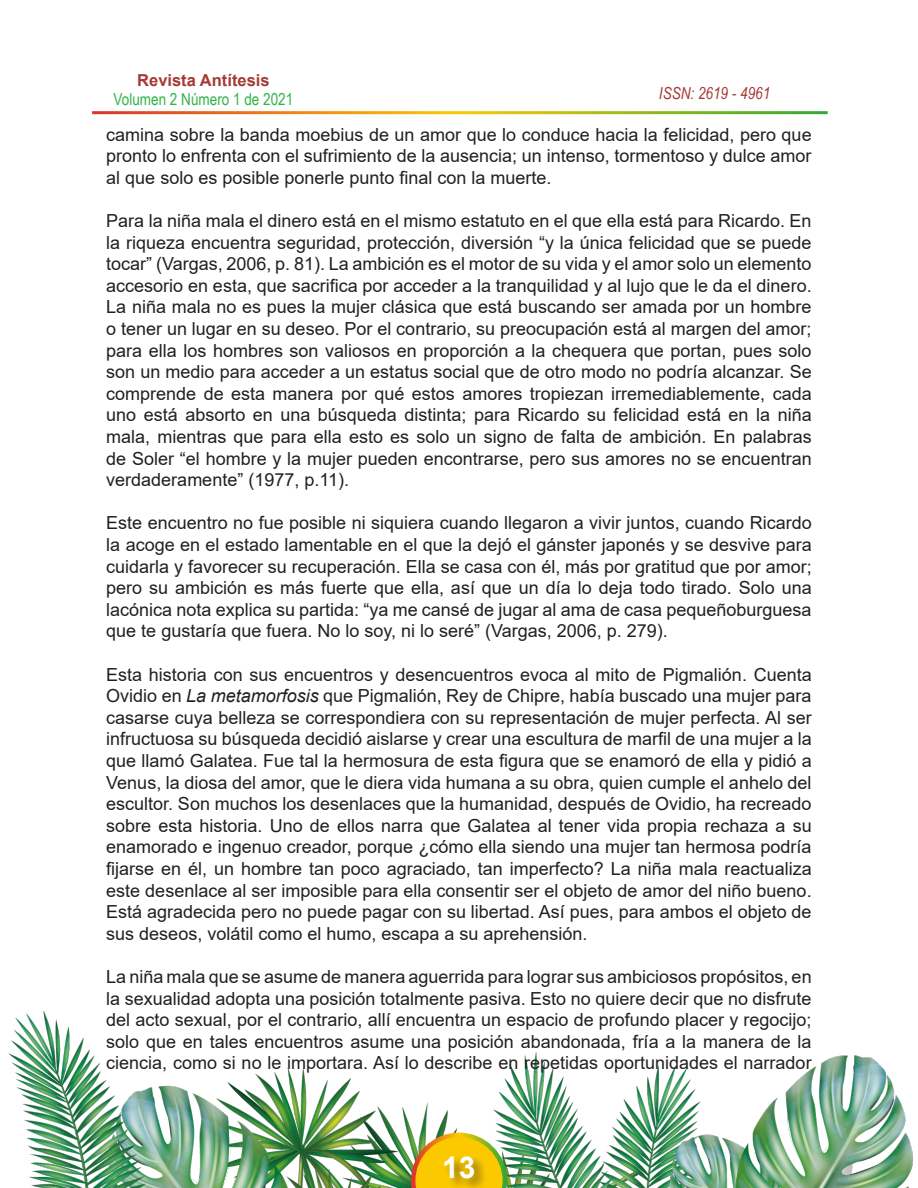
<style>
.page{position:relative;width:918px;height:1188px;background:#fff}
.page>*{position:absolute;margin:0;border:0;box-sizing:border-box;transform-origin:0 0}
.t1{font:700 30px "Arial";color:#fff}
.t2{font:18px/21.6px "Arial";color:#231f20;text-align:justify}
.t3{font:16.5px "Arial Narrow";color:#31b44a}
.t4{font:700 16.5px "Arial";color:#a53a35}
.t5{font:italic 16.5px "Arial Narrow";color:#a53a35}
.s1{font-style:italic}
</style>
<div class="page">
<img style="left:8px;top:1010px;width:905px;height:178px">
<svg style="left:411px;top:1133px;width:96px;height:55px;background:#ddc035"></svg>
<div style="left:443px;top:1155px;width:45px;height:33px;background:#231f20;opacity:.54"></div>
<p class="t4" style="left:137px;top:68px;width:134px">Revista Antítesis</p>
<p class="t3" style="left:114px;top:88px;width:181px">Volumen 2 Número 1 de 2021</p>
<p class="t5" style="left:659px;top:81px;width:113px">ISSN: 2619 - 4961</p>
<p class="t2" style="left:106px;top:123px;width:707px">camina sobre la banda moebius de un amor que lo conduce hacia la felicidad, pero que pronto lo enfrenta con el sufrimiento de la ausencia; un intenso, tormentoso y dulce amor al que solo es posible ponerle punto final con la muerte.</p>
<p class="t2" style="left:106px;top:210px;width:707px">Para la niña mala el dinero está en el mismo estatuto en el que ella está para Ricardo. En la riqueza encuentra seguridad, protección, diversión “y la única felicidad que se puede tocar” (Vargas, 2006, p. 81). La ambición es el motor de su vida y el amor solo un elemento accesorio en esta, que sacrifica por acceder a la tranquilidad y al lujo que le da el dinero.<br>La niña mala no es pues la mujer clásica que está buscando ser amada por un hombre o tener un lugar en su deseo. Por el contrario, su preocupación está al margen del amor; para ella los hombres son valiosos en proporción a la chequera que portan, pues solo son un medio para acceder a un estatus social que de otro modo no podría alcanzar. Se comprende de esta manera por qué estos amores tropiezan irremediablemente, cada uno está absorto en una búsqueda distinta; para Ricardo su felicidad está en la niña mala, mientras que para ella esto es solo un signo de falta de ambición. En palabras de Soler “el hombre y la mujer pueden encontrarse, pero sus amores no se encuentran verdaderamente” (1977, p.11).</p>
<p class="t2" style="left:106px;top:512px;width:707px">Este encuentro no fue posible ni siquiera cuando llegaron a vivir juntos, cuando Ricardo la acoge en el estado lamentable en el que la dejó el gánster japonés y se desvive para cuidarla y favorecer su recuperación. Ella se casa con él, más por gratitud que por amor; pero su ambición es más fuerte que ella, así que un día lo deja todo tirado. Solo una lacónica nota explica su partida: “ya me cansé de jugar al ama de casa pequeñoburguesa que te gustaría que fuera. No lo soy, ni lo seré” (Vargas, 2006, p. 279).</p>
<p class="t2" style="left:106px;top:663px;width:707px">Esta historia con sus encuentros y desencuentros evoca al mito de Pigmalión. Cuenta Ovidio en <span class="s1">La metamorfosis</span> que Pigmalión, Rey de Chipre, había buscado una mujer para casarse cuya belleza se correspondiera con su representación de mujer perfecta. Al ser infructuosa su búsqueda decidió aislarse y crear una escultura de marfil de una mujer a la que llamó Galatea. Fue tal la hermosura de esta figura que se enamoró de ella y pidió a Venus, la diosa del amor, que le diera vida humana a su obra, quien cumple el anhelo del escultor. Son muchos los desenlaces que la humanidad, después de Ovidio, ha recreado sobre esta historia. Uno de ellos narra que Galatea al tener vida propia rechaza a su enamorado e ingenuo creador, porque ¿cómo ella siendo una mujer tan hermosa podría fijarse en él, un hombre tan poco agraciado, tan imperfecto? La niña mala reactualiza este desenlace al ser imposible para ella consentir ser el objeto de amor del niño bueno.<br>Está agradecida pero no puede pagar con su libertad. Así pues, para ambos el objeto de sus deseos, volátil como el humo, escapa a su aprehensión.</p>
<p class="t2" style="left:106px;top:966px;width:707px">La niña mala que se asume de manera aguerrida para lograr sus ambiciosos propósitos, en la sexualidad adopta una posición totalmente pasiva. Esto no quiere decir que no disfrute del acto sexual, por el contrario, allí encuentra un espacio de profundo placer y regocijo; solo que en tales encuentros asume una posición abandonada, fría a la manera de la ciencia, como si no le importara. Así lo describe en repetidas oportunidades el narrador</p>
<h1 class="t1" style="left:442px;top:1146px;width:35px">13</h1>
</div>
